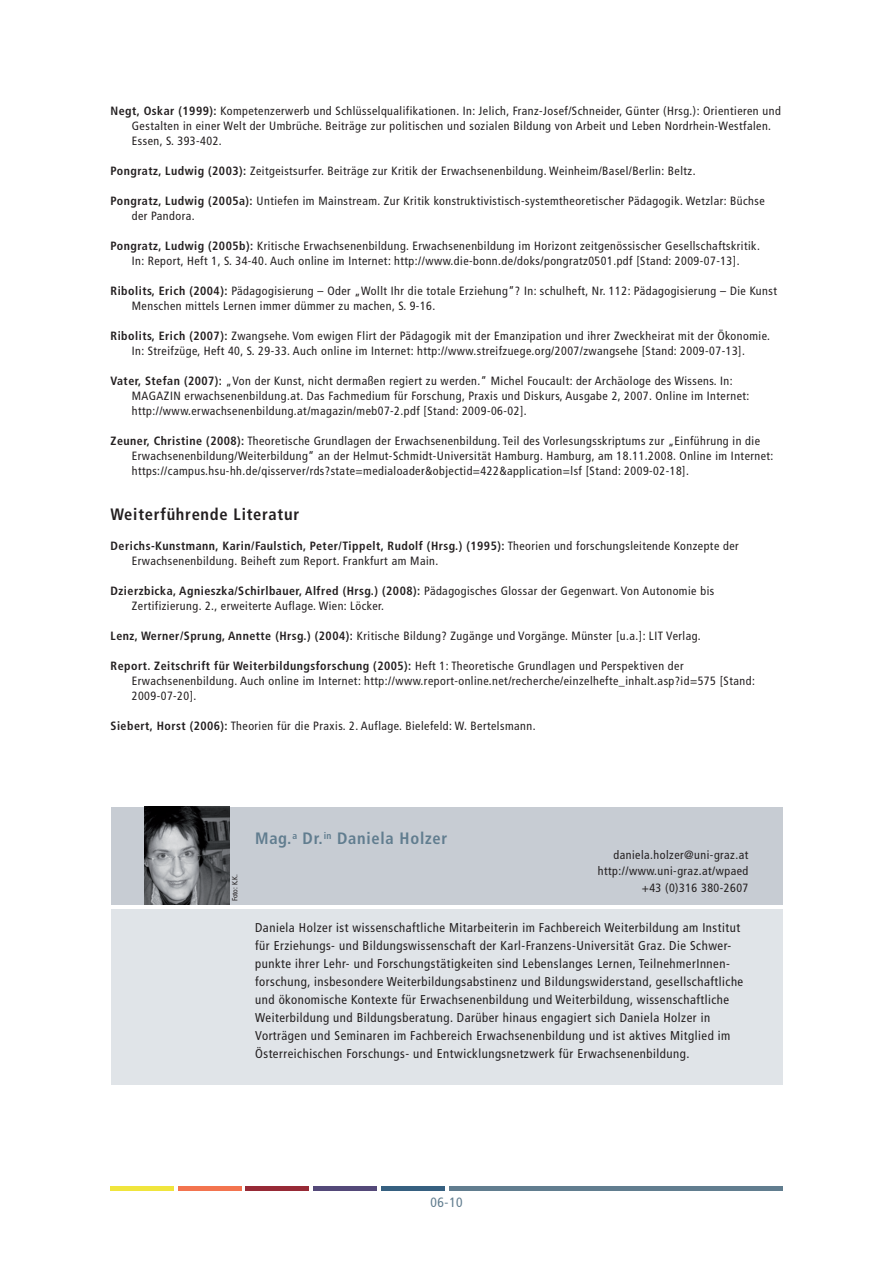
<style>
.page{position:relative;width:893px;height:1263px;background:#fff}
.page>*{position:absolute;margin:0;border:0;box-sizing:border-box;transform-origin:0 0}
.t1{font:700 condensed 16.5px "Frutiger LT Std";letter-spacing:.045em;color:#617d8f}
.t2{font:700 condensed 16.5px "Frutiger LT Std";letter-spacing:.045em;color:#231f20}
.t3{font:condensed 13.5px "Frutiger LT Std";color:#617d8f}
.CV{font:condensed 12.75px/18px "Frutiger LT Std";letter-spacing:.04em;color:#231f20}
.Literatur{font:condensed 12px/15px "Frutiger LT Std";letter-spacing:.04em;color:#231f20}
.CV_Kontakt{font:condensed 12px "Frutiger LT Std";letter-spacing:.04em;color:#231f20}
.t4{font:condensed 7.5px "Frutiger LT Std";color:#231f20}
.s1{font-weight:700}
</style>
<div class="page">
<div style="left:111px;top:1186px;width:63px;height:5px;background:#f0e53d"></div>
<div style="left:178px;top:1186px;width:64px;height:5px;background:#f3744f"></div>
<div style="left:246px;top:1186px;width:63px;height:5px;background:#972a36"></div>
<div style="left:313px;top:1186px;width:64px;height:5px;background:#544979"></div>
<div style="left:381px;top:1186px;width:63px;height:5px;background:#366080"></div>
<div style="left:449px;top:1186px;width:333px;height:5px;background:#617d8f"></div>
<div style="left:111px;top:807px;width:671px;height:98px;background:#c7ccd3"></div>
<div style="left:111px;top:909px;width:671px;height:175px;background:#e0e4e8"></div>
<img style="left:145px;top:807px;width:85px;height:98px">
<p class="Literatur" style="left:132px;top:104px;width:651px;text-indent:-21px"><span class="s1">Negt, Oskar (1999):</span> Kompetenzerwerb und Schlüsselqualifikationen. In: Jelich, Franz-Josef/Schneider, Günter (Hrsg.): Orientieren und<br>Gestalten in einer Welt der Umbrüche. Beiträge zur politischen und sozialen Bildung von Arbeit und Leben Nordrhein-Westfalen.<br>Essen, S. 393-402.</p>
<p class="Literatur" style="left:111px;top:164px;width:586px"><span class="s1">Pongratz, Ludwig (2003):</span> Zeitgeistsurfer. Beiträge zur Kritik der Erwachsenenbildung. Weinheim/Basel/Berlin: Beltz.</p>
<p class="Literatur" style="left:132px;top:194px;width:634px;text-indent:-21px"><span class="s1">Pongratz, Ludwig (2005a):</span> Untiefen im Mainstream. Zur Kritik konstruktivistisch-systemtheoretischer Pädagogik. Wetzlar: Büchse der Pandora.</p>
<p class="Literatur" style="left:111px;top:239px;width:651px;text-align:center"><span class="s1">Pongratz, Ludwig (2005b):</span> Kritische Erwachsenenbildung. Erwachsenenbildung im Horizont zeitgenössischer Gesellschaftskritik.<br>In: Report, Heft 1, S. 34-40. Auch online im Internet: http://www.die-bonn.de/doks/pongratz0501.pdf [Stand: 2009-07-13].</p>
<p class="Literatur" style="left:132px;top:284px;width:647px;text-indent:-21px"><span class="s1">Ribolits, Erich (2004):</span> Pädagogisierung – Oder „Wollt Ihr die totale Erziehung“? In: schulheft, Nr. 112: Pädagogisierung – Die Kunst<br>Menschen mittels Lernen immer dümmer zu machen, S. 9-16.</p>
<p class="Literatur" style="left:111px;top:329px;width:661px;text-align:center"><span class="s1">Ribolits, Erich (2007):</span> Zwangsehe. Vom ewigen Flirt der Pädagogik mit der Emanzipation und ihrer Zweckheirat mit der Ökonomie.<br>In: Streifzüge, Heft 40, S. 29-33. Auch online im Internet: http://www.streifzuege.org/2007/zwangsehe [Stand: 2009-07-13].</p>
<p class="Literatur" style="left:132px;top:374px;width:619px;text-indent:-21px"><span class="s1">Vater, Stefan (2007):</span> „Von der Kunst, nicht dermaßen regiert zu werden.“ Michel Foucault: der Archäologe des Wissens. In:<br>MAGAZIN erwachsenenbildung.at. Das Fachmedium für Forschung, Praxis und Diskurs, Ausgabe 2, 2007. Online im Internet: http://www.erwachsenenbildung.at/magazin/meb07-2.pdf [Stand: 2009-06-02].</p>
<p class="Literatur" style="left:132px;top:434px;width:643px;text-indent:-21px"><span class="s1">Zeuner, Christine (2008):</span> Theoretische Grundlagen der Erwachsenenbildung. Teil des Vorlesungsskriptums zur „Einführung in die<br>Erwachsenenbildung/Weiterbildung“ an der Helmut-Schmidt-Universität Hamburg. Hamburg, am 18.11.2008. Online im Internet: https://campus.hsu-hh.de/qisserver/rds?state=medialoader&amp;objectid=422&amp;application=lsf [Stand: 2009-02-18].</p>
<p class="t2" style="left:111px;top:505px;width:190px">Weiterführende Literatur</p>
<p class="Literatur" style="left:132px;top:539px;width:608px;text-indent:-21px"><span class="s1">Derichs-Kunstmann, Karin/Faulstich, Peter/Tippelt, Rudolf (Hrsg.) (1995):</span> Theorien und forschungsleitende Konzepte der<br>Erwachsenenbildung. Beiheft zum Report. Frankfurt am Main.</p>
<p class="Literatur" style="left:132px;top:584px;width:584px;text-indent:-21px"><span class="s1">Dzierzbicka, Agnieszka/Schirlbauer, Alfred (Hrsg.) (2008):</span> Pädagogisches Glossar der Gegenwart. Von Autonomie bis<br>Zertifizierung. 2., erweiterte Auflage. Wien: Löcker.</p>
<p class="Literatur" style="left:111px;top:629px;width:592px"><span class="s1">Lenz, Werner/Sprung, Annette (Hrsg.) (2004):</span> Kritische Bildung? Zugänge und Vorgänge. Münster [u.a.]: LIT Verlag.</p>
<p class="Literatur" style="left:132px;top:659px;width:625px;text-indent:-21px"><span class="s1">Report. Zeitschrift für Weiterbildungsforschung (2005):</span> Heft 1: Theoretische Grundlagen und Perspektiven der<br>Erwachsenenbildung. Auch online im Internet: http://www.report-online.net/recherche/einzelhefte_inhalt.asp?id=575 [Stand:<br>2009-07-20].</p>
<p class="Literatur" style="left:111px;top:719px;width:427px"><span class="s1">Siebert, Horst (2006):</span> Theorien für die Praxis. 2. Auflage. Bielefeld: W. Bertelsmann.</p>
<p class="t4" style="left:230px;top:901px;width:29px;rotate:-90deg">Foto: K.K.</p>
<p class="t1" style="left:255px;top:828px;width:194px">Mag.<sup>a</sup> Dr.<sup>in</sup> Daniela Holzer</p>
<p class="CV_Kontakt" style="left:613px;top:848px;width:136px">daniela.holzer@uni-graz.at</p>
<p class="CV_Kontakt" style="left:598px;top:864px;width:152px">http://www.uni-graz.at/wpaed</p>
<p class="CV_Kontakt" style="left:642px;top:881px;width:108px">+43 (0)316 380-2607</p>
<p class="CV" style="left:255px;top:919px;width:490px">Daniela Holzer ist wissenschaftliche Mitarbeiterin im Fachbereich Weiterbildung am Institut für Erziehungs- und Bildungswissenschaft der Karl-Franzens-Universität Graz. Die Schwer&shy;punkte ihrer Lehr- und Forschungstätigkeiten sind Lebenslanges Lernen, TeilnehmerInnen&shy;forschung, insbesondere Weiterbildungsabstinenz und Bildungswiderstand, gesellschaftliche und ökonomische Kontexte für Erwachsenenbildung und Weiterbildung, wissenschaftliche Weiterbildung und Bildungsberatung. Darüber hinaus engagiert sich Daniela Holzer in Vorträgen und Seminaren im Fachbereich Erwachsenenbildung und ist aktives Mitglied im Österreichischen Forschungs- und Entwicklungsnetzwerk für Erwachsenenbildung.</p>
<p class="t3" style="left:430px;top:1195px;width:34px">06-10</p>
</div>
